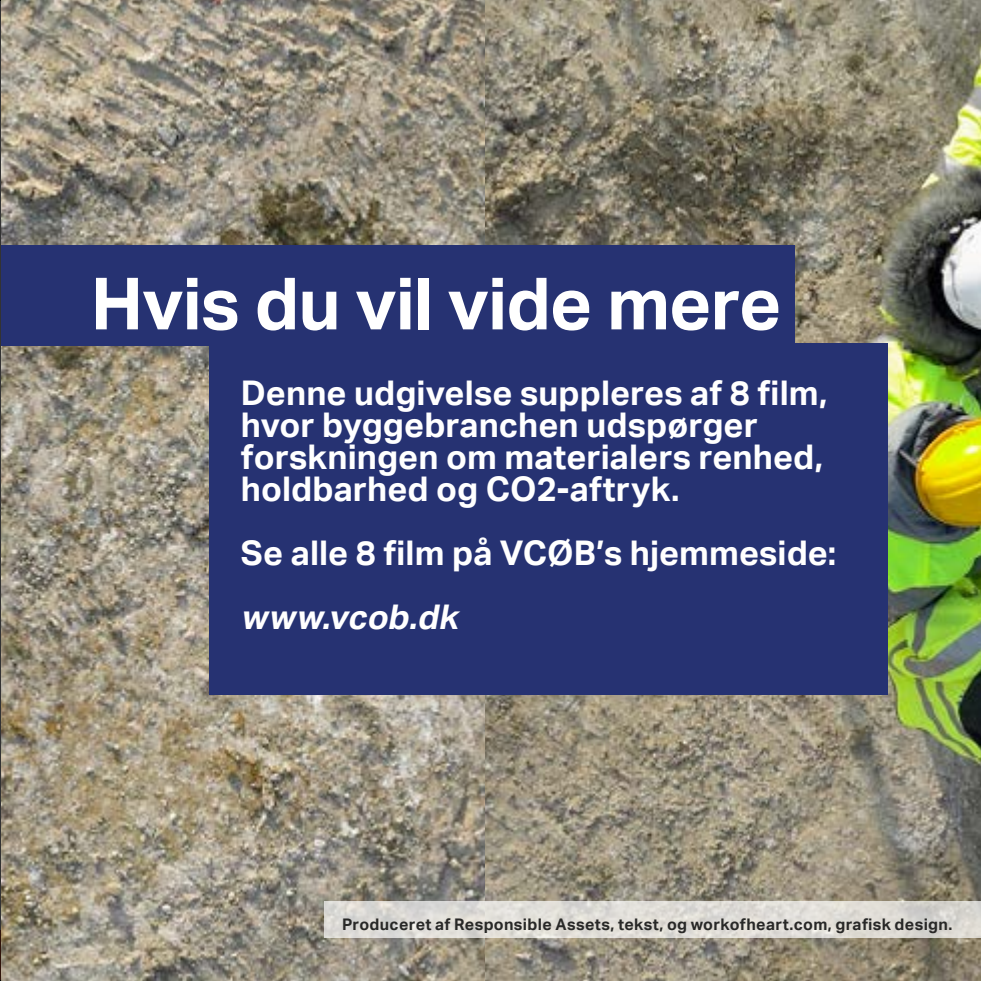
<style>
.page{position:relative;width:981px;height:981px;background:#fff}
.page>*{position:absolute;margin:0;border:0;box-sizing:border-box;transform-origin:0 0}
.t1{font:700 72.2px "Aktiv Grotesk";letter-spacing:-.01em;color:#fff}
.t2{font:700 34px/32px "Aktiv Grotesk";color:#fff}
.t3{font:italic 700 34px "Aktiv Grotesk";color:#fff}
.t4{font:700 16px "Aktiv Grotesk";letter-spacing:.02em;color:#282827}
</style>
<div class="page">
<img style="left:1px;top:0;width:980px;height:981px">
<div style="left:1px;top:245px;width:794px;height:101px;background:#263272"></div>
<div style="left:209px;top:344px;width:678px;height:351px;background:#263272"></div>
<svg style="left:324px;top:901px;width:657px;height:36px;background:#dddbd5"></svg>
<h1 class="t1" style="left:91px;top:262px;width:692px">Hvis du vil vide mere</h1>
<p class="t2" style="left:241px;top:377px;width:588px">Denne udgivelse suppleres af 8 film, hvor byggebranchen udspørger forskningen om materialers renhed, holdbarhed og CO2-aftryk.</p>
<p class="t2" style="left:241px;top:537px;width:597px">Se alle 8 film på VCØB’s hjemmeside:</p>
<p class="t3" style="left:241px;top:597px;width:230px">www.vcob.dk</p>
<p class="t4" style="left:342px;top:914px;width:612px">Produceret af Responsible Assets, tekst, og workofheart.com, grafisk design.</p>
</div>
